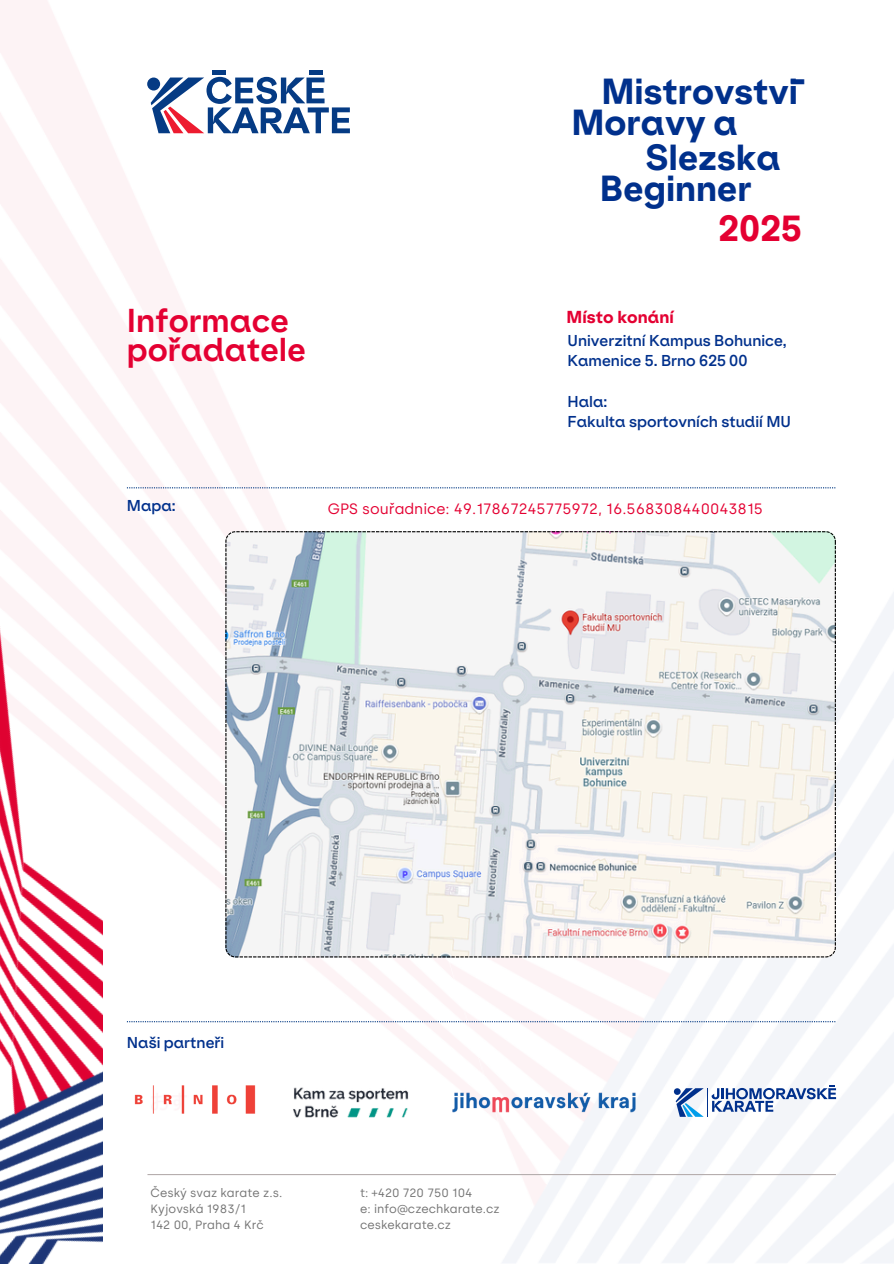
<style>
.page{position:relative;width:894px;height:1264px;background:#fff}
.page>*{position:absolute;margin:0;border:0;box-sizing:border-box;transform-origin:0 0}
.t1{font:800 34.5px/34.5px "ES Klarheit Kurrent";color:#00308c}
.t2{font:800 34.5px "ES Klarheit Kurrent";color:#e40032}
.t3{font:700 31.5px/29.2px "ES Klarheit Kurrent";color:#e40032}
.t4{font:800 16.5px "ES Klarheit Kurrent";color:#e40032}
.t5{font:600 15px/20.2px "ES Klarheit Kurrent";color:#00308c}
.t6{font:15px "Silka";color:#e40032}
.t7{font:12px "Silka";color:#737373}
</style>
<div class="page">
<img style="left:0;top:0;width:893px;height:1263px">
<img style="left:0;top:626px;width:102px;height:637px">
<hr style="left:212px;top:71px;width:14px;height:4px;background:#053b84">
<hr style="left:308px;top:71px;width:14px;height:4px;background:#053b84">
<svg style="left:147px;top:77px;width:13px;height:13px"></svg>
<svg style="left:151px;top:77px;width:199px;height:56px"></svg>
<svg style="left:127px;top:1021px;width:708px;height:1px"></svg>
<hr style="left:147px;top:1173px;width:688px;height:2px;background:#b6aeae">
<svg style="left:225px;top:531px;width:610px;height:426px;fill:#f5f5ef"></svg>
<svg style="left:127px;top:487px;width:708px;height:1px"></svg>
<img style="left:436px;top:1076px;width:215px;height:52px">
<img style="left:288px;top:1077px;width:126px;height:51px">
<img style="left:107px;top:1057px;width:175px;height:84px">
<svg style="left:675px;top:1085px;width:160px;height:31px"></svg>
<h2 class="t3" style="left:127px;top:305px;width:180px">Informace pořadatele</h2>
<p class="t1" style="left:601px;top:74px;width:206px">Mistrovstvi-</p>
<h1 class="t1" style="left:645px;top:105px;width:137px;text-indent:-74px">Moravy a<br>Slezska</h1>
<h1 class="t1" style="left:599px;top:170px;width:153px">Beginner</h1>
<h1 class="t2" style="left:718px;top:205px;width:84px">2025</h1>
<h3 class="t4" style="left:566px;top:305px;width:109px">Místo konání</h3>
<p class="t5" style="left:567px;top:330px;width:221px">Univerzitní Kampus Bohunice,<br>Kamenice 5. Brno 625 00</p>
<p class="t5" style="left:567px;top:391px;width:225px">Hala:<br>Fakulta sportovních studií MU</p>
<h2 class="t5" style="left:127px;top:495px;width:50px">Mapa:</h2>
<p class="t6" style="left:328px;top:500px;width:436px">GPS souřadnice: 49.17867245775972, 16.568308440043815</p>
<h3 class="t5" style="left:127px;top:1031px;width:99px">Naši partneři</h3>
<h3 class="t7" style="left:150px;top:1185px;width:133px">Český svaz karate z.s.</h3>
<h3 class="t7" style="left:150px;top:1201px;width:97px">Kyjovská 1983/1</h3>
<p class="t7" style="left:150px;top:1217px;width:115px">142 00, Praha 4 Krč</p>
<h3 class="t7" style="left:360px;top:1185px;width:114px">t: +420 720 750 104</h3>
<h4 class="t7" style="left:360px;top:1201px;width:141px">e: info@czechkarate.cz</h4>
<p class="t7" style="left:360px;top:1217px;width:92px">ceskekarate.cz</p>
</div>
